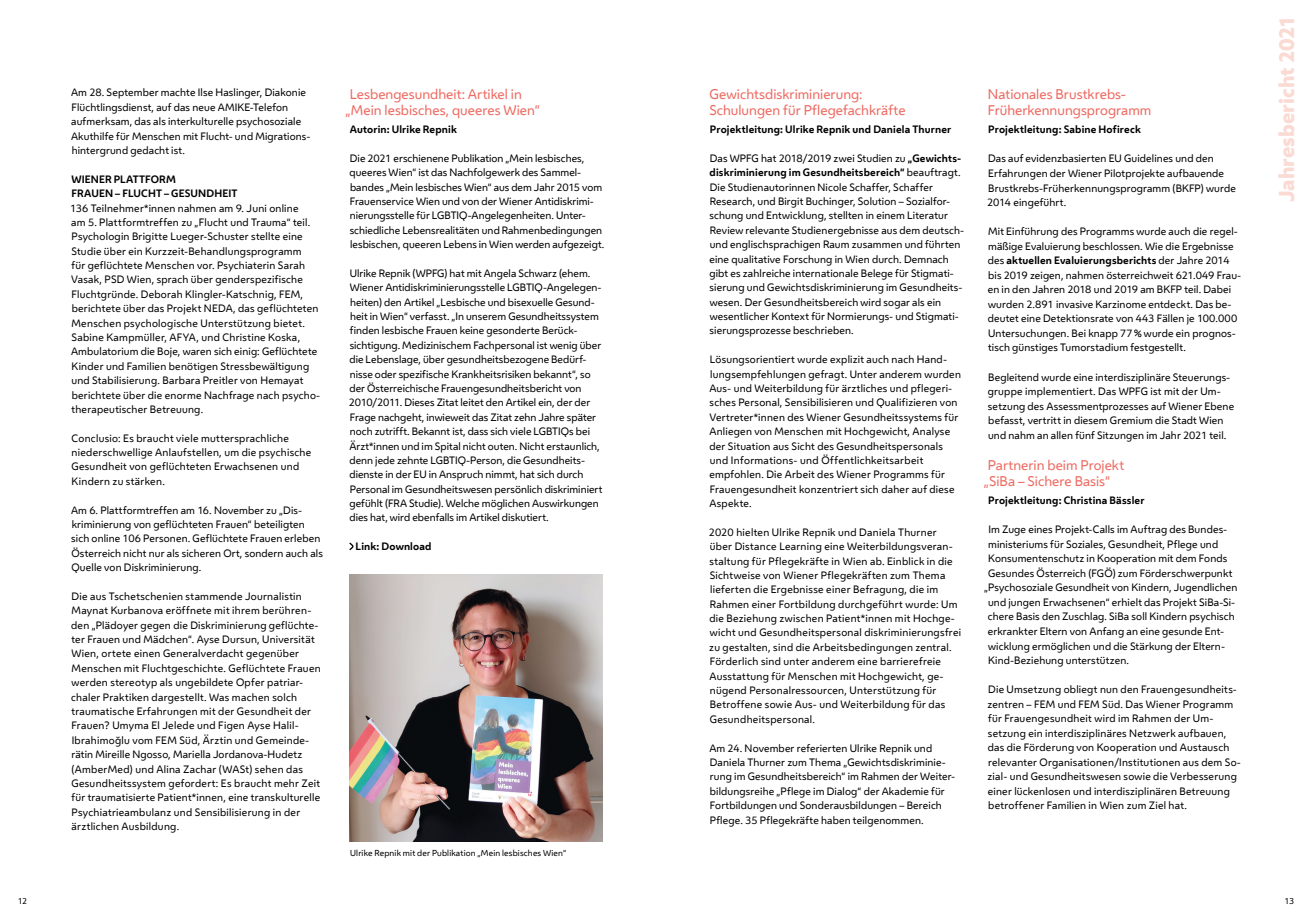
<style>
.page{position:relative;width:1312px;height:922px;background:#fff}
.page>*{position:absolute;margin:0;border:0;box-sizing:border-box;transform-origin:0 0}
.t1{font:800 20px "Wiener Melange Office";color:#fbdad3}
.Überschrift_3{font:13.12px/16.2px "Wiener Melange Office";color:#ed6b62}
.Fließtext{font:10px/14.4px "Wiener Melange Office";letter-spacing:.015em;color:#000}
.Credit{font:700 10px "Wiener Melange Office";letter-spacing:.015em;color:#000}
.Überschrift_4{font:700 10px "Wiener Melange Office";letter-spacing:.01em;color:#000}
.t2{font:8.12px "Wiener Melange Office";letter-spacing:.02em;color:#000}
.s1{font-family:"Wiener Melange Office Regular 2"}
.s2{font-weight:700}
</style>
<div class="page">
<svg style="left:349px;top:542px;width:4px;height:8px"></svg>
<img style="left:349px;top:574px;width:253px;height:267px">
<p class="Fließtext" style="left:71px;top:85px;width:241px">Am 28. September machte Ilse Haslinger, Diakonie Flüchtlingsdienst, auf das neue AMIKE-Telefon aufmerksam, das als interkulturelle psychosoziale Akuthilfe für Menschen mit Flucht- und Migrations&shy;hintergrund gedacht ist.</p>
<h4 class="Überschrift_4" style="left:71px;top:171px;width:106px">WIENER PLATTFORM</h4>
<h4 class="Überschrift_4" style="left:72px;top:185px;width:167px">FRAUEN – FLUCHT – GESUNDHEIT</h4>
<p class="Fließtext" style="left:70px;top:200px;width:252px">136 Teilnehmer*innen nahmen am 9. Juni online<br>am 5. Plattformtreffen zu „Flucht und Trauma“ teil.<br>Psychologin Brigitte Lueger-Schuster stellte eine Studie über ein Kurzzeit-Behandlungsprogramm<br>für geflüchtete Menschen vor. Psychiaterin Sarah Vasak, PSD Wien, sprach über genderspezifische Fluchtgründe. Deborah Klingler-Katschnig, FEM, berichtete über das Projekt NEDA, das geflüchteten Menschen psychologische Unterstützung bietet.<br>Sabine Kampmüller, AFYA, und Christine Koska, Ambulatorium die Boje, waren sich einig: Geflüchtete Kinder und Familien benötigen Stressbewältigung und Stabilisierung. Barbara Preitler von Hemayat berichtete über die enorme Nachfrage nach psycho&shy;therapeutischer Betreuung.</p>
<p class="Fließtext" style="left:71px;top:430px;width:241px">Conclusio: Es braucht viele muttersprachliche niederschwellige Anlaufstellen, um die psychische Gesundheit von geflüchteten Erwachsenen und Kindern zu stärken.</p>
<p class="Fließtext" style="left:71px;top:502px;width:253px">Am 6. Plattformtreffen am 16. November zu „Dis&shy;kriminierung von geflüchteten Frauen“ beteiligten sich online 106 Personen. Geflüchtete Frauen erleben Österreich nicht nur als sicheren Ort, sondern auch als Quelle von Diskriminierung.</p>
<p class="Fließtext" style="left:71px;top:588px;width:251px">Die aus Tschetschenien stammende Journalistin Maynat Kurbanova eröffnete mit ihrem berühren&shy;den „Plädoyer gegen die Diskriminierung geflüchte&shy;ter Frauen und Mädchen“. Ayse Dursun, Universität Wien, ortete einen Generalverdacht gegenüber Menschen mit Fluchtgeschichte. Geflüchtete Frauen werden stereotyp als ungebildete Opfer patriar&shy;chaler Praktiken dargestellt. Was machen solch traumatische Erfahrungen mit der Gesundheit der Frauen? Umyma El Jelede und Figen Ayse Halil-<span class="s1">Ibrahimoğlu vom FEM Süd, Ärztin und Gemeinde&shy;</span>rätin Mireille Ngosso, Mariella Jordanova-Hudetz (AmberMed) und Alina Zachar (WASt) sehen das Gesundheitssystem gefordert: Es braucht mehr Zeit für traumatisierte Patient*innen, eine transkulturelle Psychiatrieambulanz und Sensibilisierung in der ärztlichen Ausbildung.</p>
<h3 class="Überschrift_3" style="left:345px;top:85px;width:196px;text-indent:4px">Lesbengesundheit: Artikel in „Mein lesbisches, queeres Wien“</h3>
<p class="Credit" style="left:349px;top:121px;width:109px">Autorin: Ulrike Repnik</p>
<p class="Fließtext" style="left:349px;top:150px;width:256px">Die 2021 erschienene Publikation „Mein lesbisches, queeres Wien“ ist das Nachfolgewerk des Sammel&shy;bandes „Mein lesbisches Wien“ aus dem Jahr 2015 vom Frauenservice Wien und von der Wiener Antidiskrimi&shy;nierungsstelle für LGBTIQ-Angelegenheiten. Unter&shy;schiedliche Lebensrealitäten und Rahmenbedingungen lesbischen, queeren Lebens in Wien werden aufgezeigt.</p>
<p class="Fließtext" style="left:349px;top:265px;width:255px">Ulrike Repnik (WPFG) hat mit Angela Schwarz (ehem.<br>Wiener Antidiskriminierungsstelle LGBTIQ-Angelegen&shy;heiten) den Artikel „Lesbische und bisexuelle Gesund&shy;heit in Wien“ verfasst. „In unserem Gesundheitssystem finden lesbische Frauen keine gesonderte Berück&shy;sichtigung. Medizinischem Fachpersonal ist wenig über die Lebenslage, über gesundheitsbezogene Bedürf&shy;nisse oder spezifische Krankheitsrisiken bekannt“, so der Österreichische Frauengesundheitsbericht von 2010/2011. Dieses Zitat leitet den Artikel ein, der der Frage nachgeht, inwieweit das Zitat zehn Jahre später noch zutrifft. Bekannt ist, dass sich viele LGBTIQs bei <span class="s1">Ärzt*innen und im Spital nicht outen. Nicht erstaunlich, </span>denn jede zehnte LGBTIQ-Person, die Gesundheits&shy;dienste in der EU in Anspruch nimmt, hat sich durch Personal im Gesundheitswesen persönlich diskriminiert gefühlt (FRA Studie). Welche möglichen Auswirkungen dies hat, wird ebenfalls im Artikel diskutiert.</p>
<p class="Credit" style="left:355px;top:538px;width:77px">Link: Download</p>
<p class="t2" style="left:350px;top:846px;width:217px">Ulrike Repnik mit der Publikation „Mein lesbisches Wien“</p>
<h3 class="Überschrift_3" style="left:709px;top:85px;width:198px">Gewichtsdiskriminierung:<br>Schulungen für Pflegefachkräfte</h3>
<p class="Credit" style="left:709px;top:121px;width:243px">Projektleitung: Ulrike Repnik und Daniela Thurner</p>
<p class="Fließtext" style="left:709px;top:150px;width:256px">Das WPFG hat 2018/2019 zwei Studien zu <span class="s2">„Gewichts&shy;diskriminierung im Gesundheitsbereich“</span> beauftragt.<br>Die Studienautorinnen Nicole Schaffer, Schaffer Research, und Birgit Buchinger, Solution – Sozialfor&shy;schung und Entwicklung, stellten in einem Literatur Review relevante Studienergebnisse aus dem deutsch&shy;und englischsprachigen Raum zusammen und führten eine qualitative Forschung in Wien durch. Demnach gibt es zahlreiche internationale Belege für Stigmati&shy;sierung und Gewichtsdiskriminierung im Gesundheits&shy;wesen. Der Gesundheitsbereich wird sogar als ein wesentlicher Kontext für Normierungs- und Stigmati&shy;sierungsprozesse beschrieben.</p>
<p class="Fließtext" style="left:709px;top:352px;width:253px">Lösungsorientiert wurde explizit auch nach Hand&shy;lungsempfehlungen gefragt. Unter anderem wurden Aus- und Weiterbildung für ärztliches und pflegeri&shy;sches Personal, Sensibilisieren und Qualifizieren von Vertreter*innen des Wiener Gesundheitssystems für Anliegen von Menschen mit Hochgewicht, Analyse der Situation aus Sicht des Gesundheitspersonals und Informations- und Öffentlichkeitsarbeit empfohlen. Die Arbeit des Wiener Programms für Frauengesundheit konzentriert sich daher auf diese Aspekte.</p>
<p class="Fließtext" style="left:708px;top:524px;width:254px">2020 hielten Ulrike Repnik und Daniela Thurner über Distance Learning eine Weiterbildungsveran&shy;staltung für Pflegekräfte in Wien ab. Einblick in die Sichtweise von Wiener Pflegekräften zum Thema lieferten die Ergebnisse einer Befragung, die im Rahmen einer Fortbildung durchgeführt wurde: Um die Beziehung zwischen Patient*innen mit Hochge&shy;wicht und Gesundheitspersonal diskriminierungsfrei zu gestalten, sind die Arbeitsbedingungen zentral.<br>Förderlich sind unter anderem eine barrierefreie Ausstattung für Menschen mit Hochgewicht, ge&shy;nügend Personalressourcen, Unterstützung für Betroffene sowie Aus- und Weiterbildung für das Gesundheitspersonal.</p>
<p class="Fließtext" style="left:709px;top:740px;width:247px">Am 24. November referierten Ulrike Repnik und Daniela Thurner zum Thema „Gewichtsdiskriminie&shy;rung im Gesundheitsbereich“ im Rahmen der Weiter&shy;bildungsreihe „Pflege im Dialog“ der Akademie für Fortbildungen und Sonderausbildungen – Bereich Pflege. 35 Pflegekräfte haben teilgenommen.</p>
<h3 class="Überschrift_3" style="left:987px;top:85px;width:165px">Nationales Brustkrebs-<br>Früherkennungsprogramm</h3>
<p class="Credit" style="left:988px;top:121px;width:154px">Projektleitung: Sabine Hofireck</p>
<p class="Fließtext" style="left:986px;top:151px;width:250px">Das auf evidenzbasierten EU Guidelines und den Erfahrungen der Wiener Pilotprojekte aufbauende Brustkrebs-Früherkennungsprogramm (BKFP) wurde 2014 eingeführt.</p>
<p class="Fließtext" style="left:987px;top:224px;width:255px">Mit Einführung des Programms wurde auch die regel&shy;mäßige Evaluierung beschlossen. Wie die Ergebnisse des <span class="s2">aktuellen Evaluierungsberichts</span> der Jahre 2014 bis 2019 zeigen, nahmen österreichweit 621.049 Frau&shy;en in den Jahren 2018 und 2019 am BKFP teil. Dabei wurden 2.891 invasive Karzinome entdeckt. Das be&shy;deutet eine Detektionsrate von 443 Fällen je 100.000<br><span class="s1">Untersuchungen. Bei knapp 77 % wurde ein prognos&shy;</span>tisch günstiges Tumorstadium festgestellt.</p>
<p class="Fließtext" style="left:987px;top:369px;width:248px">Begleitend wurde eine interdisziplinäre Steuerungs&shy;gruppe implementiert. Das WPFG ist mit der Um&shy;setzung des Assessmentprozesses auf Wiener Ebene befasst, vertritt in diesem Gremium die Stadt Wien und nahm an allen fünf Sitzungen im Jahr 2021 teil.</p>
<h3 class="Überschrift_3" style="left:983px;top:456px;width:142px;text-indent:4px">Partnerin beim Projekt „SiBa – Sichere Basis“</h3>
<p class="Credit" style="left:988px;top:492px;width:158px">Projektleitung: Christina Bässler</p>
<p class="Fließtext" style="left:988px;top:521px;width:240px">Im Zuge eines Projekt-Calls im Auftrag des Bundes-</p>
<p class="Fließtext" style="left:987px;top:536px;width:231px">ministeriums für Soziales, Gesundheit, Pflege und</p>
<p class="Fließtext" style="left:987px;top:550px;width:240px">Konsumentenschutz in Kooperation mit dem Fonds</p>
<p class="Fließtext" style="left:987px;top:565px;width:246px">Gesundes Österreich (FGÖ) zum Förderschwerpunkt</p>
<p class="Fließtext" style="left:983px;top:580px;width:255px">„Psychosoziale Gesundheit von Kindern, Jugendlichen</p>
<p class="Fließtext" style="left:987px;top:594px;width:249px">und jungen Erwachsenen“ erhielt das Projekt SiBa-Si-</p>
<p class="Fließtext" style="left:987px;top:609px;width:248px">chere Basis den Zuschlag. SiBa soll Kindern psychisch</p>
<p class="Fließtext" style="left:987px;top:623px;width:238px">erkrankter Eltern von Anfang an eine gesunde Ent-</p>
<p class="Fließtext" style="left:987px;top:638px;width:238px">wicklung ermöglichen und die Stärkung der Eltern-</p>
<p class="Fließtext" style="left:987px;top:652px;width:142px">Kind-Beziehung unterstützen.</p>
<p class="Fließtext" style="left:987px;top:681px;width:255px">Die Umsetzung obliegt nun den Frauengesundheits&shy;zentren – FEM und FEM Süd. Das Wiener Programm für Frauengesundheit wird im Rahmen der Um&shy;setzung ein interdisziplinäres Netzwerk aufbauen, das die Förderung von Kooperation und Austausch relevanter Organisationen/Institutionen aus dem So&shy;zial- und Gesundheitswesen sowie die Verbesserung einer lückenlosen und interdisziplinären Betreuung betroffener Familien in Wien zum Ziel hat.</p>
<h1 class="t1" style="left:1272px;top:202px;width:188px;rotate:-90deg">Jahresbericht 2021</h1>
<p class="t2" style="left:18px;top:894px;width:11px">12</p>
<p class="t2" style="left:1284px;top:894px;width:11px">13</p>
</div>
